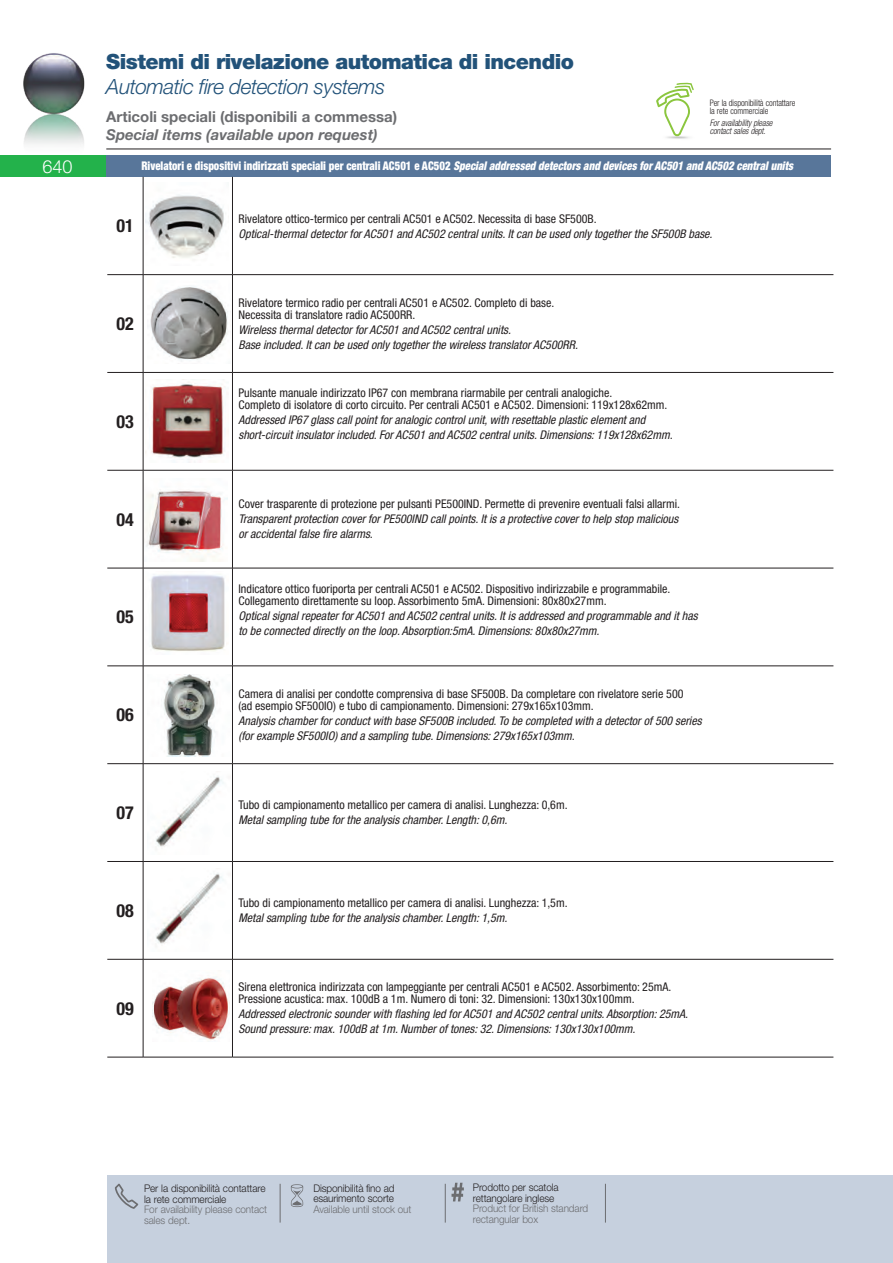
<style>
.page{position:relative;width:893px;height:1263px;background:#fff}
.page>*{position:absolute;margin:0;border:0;box-sizing:border-box;transform-origin:0 0}
.t1{font:900 21px "Helvetica Neue LT Std";letter-spacing:-.025em;color:#225279}
.t2{font:italic 300 21px "Helvetica Neue LT Std";letter-spacing:-.025em;color:#225279}
.t3{font:700 condensed 18px "Helvetica Neue LT Std";color:#231f20}
.t4{font:300 18px "Helvetica Neue LT Std";color:#fff}
.t5{font:700 15px "Helvetica Neue LT Std";color:#6c6d70}
.t6{font:italic 700 15px "Helvetica Neue LT Std";color:#6c6d70}
.t7{font:italic condensed 12px/15px "Helvetica Neue LT Std";color:#231f20}
.t8{font:condensed 12px/12px "Helvetica Neue LT Std";color:#231f20}
.t9{font:900 condensed 12px "Helvetica Neue LT Std";color:#fff;scale:.9 1}
.t10{font:300 10.5px/10.5px "Helvetica Neue LT Std";letter-spacing:-.01em;color:#231f20;scale:.95 1}
.t11{font:300 10.5px/10.5px "Helvetica Neue LT Std";letter-spacing:-.01em;color:#6c6d70;scale:.95 1}
.t12{font:300 condensed 9px/7.9px "Helvetica Neue LT Std";letter-spacing:-.01em;color:#231f20;scale:.95 1}
.t13{font:italic 300 condensed 9px/7.9px "Helvetica Neue LT Std";letter-spacing:-.01em;color:#231f20;scale:.95 1}
.s1{font-style:italic}
</style>
<div class="page">
<img style="left:23px;top:53px;width:62px;height:92px">
<div style="left:0;top:155px;width:106px;height:22px;background:#23b24b"></div>
<div style="left:107px;top:1175px;width:786px;height:88px;background:#c6d0de"></div>
<svg style="left:115px;top:1183px;width:24px;height:26px"></svg>
<svg style="left:452px;top:1183px;width:12px;height:18px"></svg>
<svg style="left:291px;top:1184px;width:12px;height:23px"></svg>
<hr style="left:280px;top:1184px;width:1px;height:38px;background:#6c6d70">
<hr style="left:445px;top:1184px;width:1px;height:38px;background:#6c6d70">
<hr style="left:605px;top:1184px;width:1px;height:38px;background:#6c6d70">
<div style="left:106px;top:155px;width:725px;height:22px;background:#58769a"></div>
<hr style="left:106px;top:149px;width:725px;height:1px;background:#231f20">
<img style="left:153px;top:976px;width:77px;height:64px">
<img style="left:146px;top:195px;width:78px;height:63px">
<img style="left:151px;top:379px;width:75px;height:83px">
<img style="left:150px;top:574px;width:75px;height:77px">
<img style="left:163px;top:674px;width:52px;height:83px">
<img style="left:156px;top:776px;width:68px;height:71px">
<img style="left:156px;top:873px;width:68px;height:71px">
<img style="left:146px;top:490px;width:81px;height:71px">
<img style="left:150px;top:287px;width:78px;height:75px">
<svg style="left:656px;top:82px;width:38px;height:55px"></svg>
<hr style="left:143px;top:177px;width:1px;height:97px;background:#231f20">
<hr style="left:232px;top:177px;width:1px;height:97px;background:#231f20">
<hr style="left:143px;top:275px;width:1px;height:97px;background:#231f20">
<hr style="left:232px;top:275px;width:1px;height:97px;background:#231f20">
<hr style="left:143px;top:373px;width:1px;height:97px;background:#231f20">
<hr style="left:232px;top:373px;width:1px;height:97px;background:#231f20">
<hr style="left:143px;top:470px;width:1px;height:98px;background:#231f20">
<hr style="left:232px;top:470px;width:1px;height:98px;background:#231f20">
<hr style="left:107px;top:568px;width:36px;height:1px;background:#231f20">
<hr style="left:143px;top:568px;width:89px;height:1px;background:#231f20">
<hr style="left:143px;top:568px;width:1px;height:98px;background:#231f20">
<hr style="left:232px;top:568px;width:601px;height:1px;background:#231f20">
<hr style="left:232px;top:568px;width:1px;height:98px;background:#231f20">
<hr style="left:143px;top:666px;width:1px;height:97px;background:#231f20">
<hr style="left:232px;top:666px;width:1px;height:97px;background:#231f20">
<hr style="left:107px;top:763px;width:36px;height:1px;background:#231f20">
<hr style="left:143px;top:763px;width:89px;height:1px;background:#231f20">
<hr style="left:143px;top:764px;width:1px;height:97px;background:#231f20">
<hr style="left:232px;top:763px;width:601px;height:1px;background:#231f20">
<hr style="left:232px;top:764px;width:1px;height:97px;background:#231f20">
<hr style="left:107px;top:861px;width:36px;height:1px;background:#231f20">
<hr style="left:143px;top:861px;width:89px;height:1px;background:#231f20">
<hr style="left:143px;top:862px;width:1px;height:97px;background:#231f20">
<hr style="left:232px;top:861px;width:601px;height:1px;background:#231f20">
<hr style="left:232px;top:862px;width:1px;height:97px;background:#231f20">
<hr style="left:107px;top:959px;width:36px;height:1px;background:#231f20">
<hr style="left:143px;top:959px;width:89px;height:1px;background:#231f20">
<hr style="left:143px;top:959px;width:1px;height:98px;background:#231f20">
<hr style="left:232px;top:959px;width:601px;height:1px;background:#231f20">
<hr style="left:232px;top:959px;width:1px;height:98px;background:#231f20">
<hr style="left:107px;top:1057px;width:36px;height:1px;background:#231f20">
<hr style="left:143px;top:1057px;width:89px;height:1px;background:#231f20">
<hr style="left:232px;top:1057px;width:601px;height:1px;background:#231f20">
<hr style="left:107px;top:666px;width:36px;height:1px;background:#231f20">
<hr style="left:143px;top:666px;width:89px;height:1px;background:#231f20">
<hr style="left:232px;top:666px;width:601px;height:1px;background:#231f20">
<hr style="left:107px;top:470px;width:36px;height:1px;background:#231f20">
<hr style="left:143px;top:470px;width:89px;height:1px;background:#231f20">
<hr style="left:232px;top:470px;width:601px;height:1px;background:#231f20">
<hr style="left:107px;top:274px;width:36px;height:1px;background:#231f20">
<hr style="left:143px;top:274px;width:89px;height:1px;background:#231f20">
<hr style="left:232px;top:274px;width:601px;height:1px;background:#231f20">
<hr style="left:107px;top:372px;width:36px;height:1px;background:#231f20">
<hr style="left:143px;top:372px;width:89px;height:1px;background:#231f20">
<hr style="left:232px;top:372px;width:601px;height:1px;background:#231f20">
<h2 class="t4" style="left:43px;top:156px;width:31px">640</h2>
<h1 class="t1" style="left:106px;top:49px;width:469px">Sistemi di rivelazione automatica di incendio</h1>
<h1 class="t2" style="left:106px;top:74px;width:281px">Automatic fire detection systems</h1>
<p class="t12" style="left:710px;top:99px;width:92px">Per la disponibilità contattare la rete commerciale</p>
<p class="t13" style="left:710px;top:119px;width:68px">For availability please contact sales dept.</p>
<p class="t9" style="left:141px;top:158px;width:726px">Rivelatori e dispositivi indirizzati speciali per centrali AC501 e AC502 <span class="s1">Special addressed detectors and devices for AC501 and AC502 central units</span></p>
<p class="t5" style="left:106px;top:108px;width:292px">Articoli speciali (disponibili a commessa)</p>
<p class="t6" style="left:106px;top:126px;width:273px">Special items (available upon request)</p>
<h2 class="t3" style="left:117px;top:215px;width:19px">01</h2>
<h2 class="t3" style="left:117px;top:313px;width:19px">02</h2>
<h2 class="t3" style="left:117px;top:410px;width:19px">03</h2>
<h2 class="t3" style="left:117px;top:508px;width:19px">04</h2>
<h2 class="t3" style="left:117px;top:606px;width:19px">05</h2>
<h2 class="t3" style="left:117px;top:704px;width:19px">06</h2>
<h2 class="t3" style="left:117px;top:802px;width:19px">07</h2>
<h2 class="t3" style="left:117px;top:899px;width:19px">08</h2>
<h2 class="t3" style="left:117px;top:997px;width:19px">09</h2>
<p class="t8" style="left:238px;top:212px;width:360px">Rivelatore ottico-termico per centrali AC501 e AC502. Necessita di base SF500B.</p>
<p class="t7" style="left:238px;top:226px;width:475px">Optical-thermal detector for AC501 and AC502 central units. It can be used only together the SF500B base.</p>
<p class="t8" style="left:238px;top:296px;width:317px">Rivelatore termico radio per centrali AC501 e AC502. Completo di base.<br>Necessita di translatore radio AC500RR.</p>
<p class="t7" style="left:238px;top:322px;width:341px">Wireless thermal detector for AC501 and AC502 central units.<br>Base included. It can be used only together the wireless translator AC500RR.</p>
<p class="t8" style="left:238px;top:387px;width:430px">Pulsante manuale indirizzato IP67 con membrana riarmabile per centrali analogiche.<br>Completo di isolatore di corto circuito. Per centrali AC501 e AC502. Dimensioni: 119x128x62mm.</p>
<p class="t7" style="left:238px;top:413px;width:436px">Addressed IP67 glass call point for analogic control unit, with resettable plastic element and short-circuit insulator included. For AC501 and AC502 central units. Dimensions: 119x128x62mm.</p>
<p class="t8" style="left:238px;top:498px;width:443px">Cover trasparente di protezione per pulsanti PE500IND. Permette di prevenire eventuali falsi allarmi.</p>
<p class="t7" style="left:238px;top:512px;width:441px">Transparent protection cover for PE500IND call points. It is a protective cover to help stop malicious or accidental false fire alarms.</p>
<p class="t8" style="left:238px;top:582px;width:434px">Indicatore ottico fuoriporta per centrali AC501 e AC502. Dispositivo indirizzabile e programmabile.<br>Collegamento direttamente su loop. Assorbimento 5mA. Dimensioni: 80x80x27mm.</p>
<p class="t7" style="left:238px;top:608px;width:461px">Optical signal repeater for AC501 and AC502 central units. It is addressed and programmable and it has to be connected directly on the loop. Absorption:5mA. Dimensions: 80x80x27mm.</p>
<p class="t8" style="left:238px;top:688px;width:447px">Camera di analisi per condotte comprensiva di base SF500B. Da completare con rivelatore serie 500 (ad esempio SF500IO) e tubo di campionamento. Dimensioni: 279x165x103mm.</p>
<p class="t7" style="left:238px;top:714px;width:465px">Analysis chamber for conduct with base SF500B included. To be completed with a detector of 500 series (for example SF500IO) and a sampling tube. Dimensions: 279x165x103mm.</p>
<p class="t8" style="left:238px;top:799px;width:331px">Tubo di campionamento metallico per camera di analisi. Lunghezza: 0,6m.</p>
<p class="t7" style="left:238px;top:813px;width:270px">Metal sampling tube for the analysis chamber. Length: 0,6m.</p>
<p class="t8" style="left:238px;top:897px;width:331px">Tubo di campionamento metallico per camera di analisi. Lunghezza: 1,5m.</p>
<p class="t7" style="left:238px;top:911px;width:270px">Metal sampling tube for the analysis chamber. Length: 1,5m.</p>
<p class="t8" style="left:238px;top:981px;width:434px">Sirena elettronica indirizzata con lampeggiante per centrali AC501 e AC502. Assorbimento: 25mA.<br>Pressione acustica: max. 100dB a 1m. Numero di toni: 32. Dimensioni: 130x130x100mm.</p>
<p class="t7" style="left:238px;top:1007px;width:451px">Addressed electronic sounder with flashing led for AC501 and AC502 central units. Absorption: 25mA.<br>Sound pressure: max. 100dB at 1m. Number of tones: 32. Dimensions: 130x130x100mm.</p>
<p class="t10" style="left:144px;top:1183px;width:129px">Per la disponibilità contattare la rete commerciale</p>
<p class="t11" style="left:144px;top:1204px;width:131px">For availability please contact sales dept.</p>
<p class="t10" style="left:313px;top:1182px;width:87px">Disponibilità fino ad esaurimento scorte</p>
<p class="t11" style="left:313px;top:1203px;width:105px">Available until stock out</p>
<p class="t10" style="left:473px;top:1182px;width:92px">Prodotto per scatola rettangolare inglese</p>
<p class="t11" style="left:473px;top:1203px;width:123px">Product for British standard rectangular box</p>
</div>
